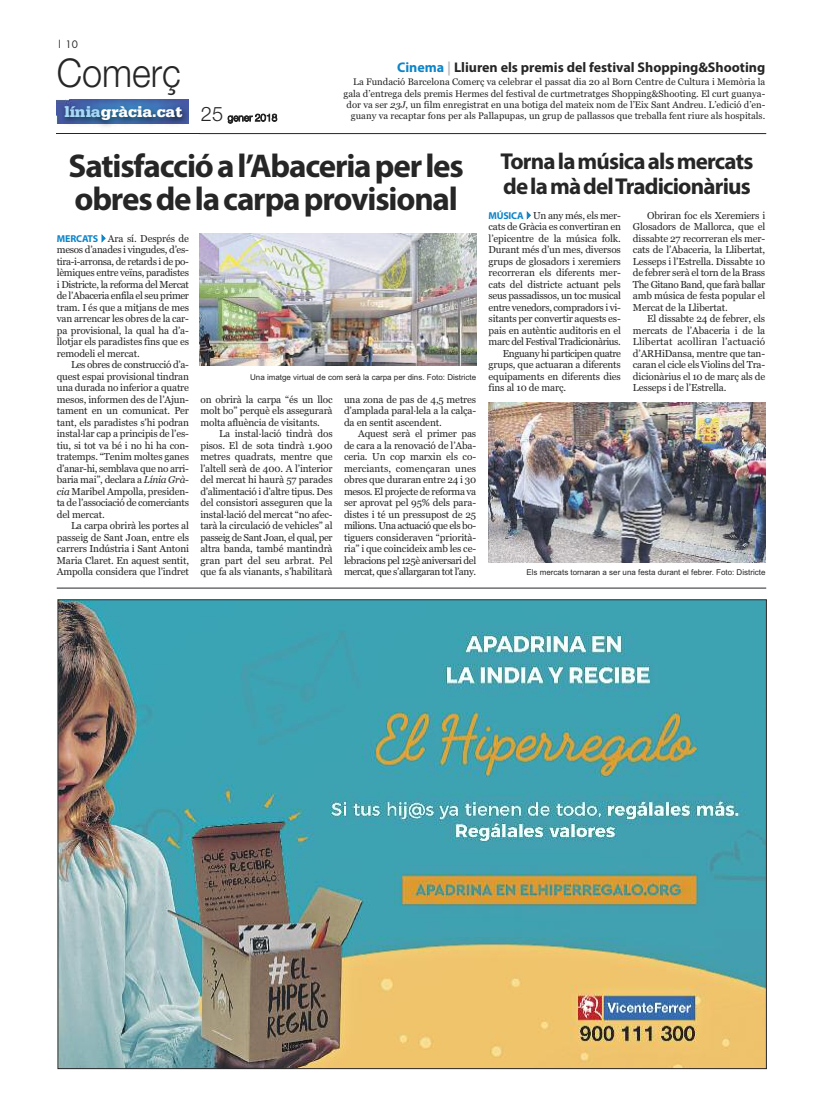
<style>
.page{position:relative;width:823px;height:1106px;background:#fff}
.page>*{position:absolute;margin:0;border:0;box-sizing:border-box;transform-origin:0 0}
.t1{font:300 39.6px "Helvetica Neue";color:#272627;scale:.91 1}
.t2{font:700 33px/33px "Myriad Pro";letter-spacing:-.035em;color:#272627}
.t3{font:700 23px/25px "Myriad Pro";letter-spacing:-.035em;color:#272627}
.t4{font:900 16px "Serifa";color:#fff}
.t5{font:700 14px "Myriad Pro";color:#272627}
.t6{font:10px/11.5px "Georgia";letter-spacing:-.015em;color:#272627;text-align:justify}
.t7{font:10px "Georgia";letter-spacing:-.04em;color:#272627}
.t8{font:10px "Georgia";letter-spacing:-.035em;color:#272627}
.t9{font:10px "Futura";color:#272627}
.t10{font:9.5px/11.4px "Georgia";color:#272627;text-align:right}
.t11{font:8px "Arial";color:#272627}
.s1{color:#a7d8f7}
.s2{font-family:"Helvetica Neue";font-weight:300;font-size:20px;color:#272627}
.s3{color:#0d85c9}
.s4{color:#b8bbbe}
.s5{font-style:italic}
.s6{font-family:"Myriad Pro";font-weight:700;color:#0d85c9}
</style>
<div class="page">
<hr style="left:57px;top:133px;width:708px;height:1px;background:#23262b">
<img style="left:56px;top:99px;width:133px;height:35px">
<img style="left:57px;top:133px;width:132px;height:1px">
<img style="left:57px;top:100px;width:131px;height:24px">
<hr style="left:57px;top:588px;width:708px;height:1px;background:#23262b">
<img style="left:59px;top:601px;width:705px;height:466px">
<img style="left:488px;top:402px;width:276px;height:160px">
<img style="left:199px;top:233px;width:277px;height:133px">
<p class="t9" style="left:57px;top:40px;width:23px">| 10</p>
<h1 class="t1" style="left:57px;top:48px;width:138px">Comerç</h1>
<h3 class="t4" style="left:64px;top:106px;width:214px"><span class="s1">línia</span>gràcia.cat <span class="s2">25</span> <sub>gener</sub> <sub>2018</sub></h3>
<h3 class="t5" style="left:397px;top:62px;width:369px"><span class="s3">Cinema</span> <span class="s4">|</span> Lliuren els premis del festival Shopping&amp;Shooting</h3>
<p class="t10" style="left:343px;top:76px;width:423px">La Fundació Barcelona Comerç va celebrar el passat dia 20 al Born Centre de Cultura i Memòria la gala d’entrega dels premis Hermes del festival de curtmetratges Shopping&amp;Shooting. El curt guanya&shy;dor va ser <span class="s5">23J</span>, un film enregistrat en una botiga del mateix nom de l’Eix Sant Andreu. L’edició d’en&shy;guany va recaptar fons per als Pallapupas, un grup de pallassos que treballa fent riure als hospitals.</p>
<h2 class="t2" style="left:68px;top:152px;width:396px">Satisfaccióal’Abaceriaperles obresdelacarpaprovisional</h2>
<p class="t6" style="left:57px;top:232px;width:134px"><span class="s6">MERCATS</span><span class="s3">✔</span>Ara sí. Després de mesos d’anades i vingudes, d’es&shy;tira-i-arronsa, de retards i de po&shy;lèmiques entre veïns, paradistes i Districte, la reforma del Mercat de l’Abaceria enfila el seu primer tram. I és que a mitjans de mes van arrencar les obres de la car&shy;pa provisional, la qual ha d’a&shy;llotjar els paradistes fins que es remodeli el mercat.</p>
<p class="t6" style="left:57px;top:359px;width:134px;text-indent:14px">Les obres de construcció d’a&shy;quest espai provisional tindran una durada no inferior a quatre mesos, informen des de l’Ajun&shy;tament en un comunicat. Per tant, els paradistes s’hi podran instal·lar cap a principis de l’es&shy;tiu, si tot va bé i no hi ha con&shy;tratemps. “Tenim moltes ganes d’anar-hi, semblava que no arri&shy;baria mai”, declara a <span class="s5">Línia Grà&shy;cia</span> Maribel Ampolla, presiden&shy;ta de l’associació de comerciants del mercat.</p>
<p class="t6" style="left:57px;top:520px;width:134px;text-indent:14px">La carpa obrirà les portes al passeig de Sant Joan, entre els carrers Indústria i Sant Antoni Maria Claret. En aquest sentit, Ampolla considera que l’indret</p>
<p class="t11" style="left:250px;top:372px;width:227px">Una imatge virtual de com serà la carpa per dins. Foto: Districte</p>
<p class="t6" style="left:200px;top:393px;width:134px">on obrirà la carpa “és un lloc molt bo” perquè els assegurarà molta afluència de visitants.</p>
<p class="t6" style="left:200px;top:428px;width:134px;text-indent:19px">La instal·lació tindrà dos pisos. El de sota tindrà 1.900 metres quadrats, mentre que l’altell serà de 400. A l’interior del mercat hi haurà 57 parades d’alimentació i d’altre tipus. Des del consistori asseguren que la instal·lació del mercat “no afec&shy;tarà la circulació de vehicles” al passeig de Sant Joan, el qual, per altra banda, també mantindrà gran part del seu arbrat. Pel que fa als vianants, s’habilitarà</p>
<p class="t6" style="left:344px;top:393px;width:134px">una zona de pas de 4,5 metres d’amplada paral·lela a la calça&shy;da en sentit ascendent.</p>
<p class="t6" style="left:344px;top:428px;width:134px;text-indent:14px">Aquest serà el primer pas de cara a la renovació de l’Aba&shy;ceria. Un cop marxin els co&shy;merciants, començaran unes obres que duraran entre 24 i 30 mesos. El projecte de reforma va ser aprovat pel 95% dels para&shy;distes i té un pressupost de 25 milions. Una actuació que els bo&shy;tiguers consideraven “priorità&shy;ria” i que coincideix amb les ce&shy;lebracions pel 125è aniversari del mercat, que s’allargaran tot l’any.</p>
<h3 class="t3" style="left:500px;top:150px;width:254px">Tornalamúsicaalsmercats delamàdelTradicionàrius</h3>
<p class="t6" style="left:488px;top:209px;width:134px"><span class="s6">MÚSICA</span><span class="s3">✔</span>Un any més, els mer-</p>
<p class="t6" style="left:488px;top:221px;width:134px">cats de Gràcia es convertiran en</p>
<p class="t6" style="left:488px;top:232px;width:134px">l’epicentre de la música folk.</p>
<p class="t6" style="left:488px;top:244px;width:134px">Durant més d’un mes, diversos</p>
<p class="t6" style="left:488px;top:255px;width:134px">grups de glosadors i xeremiers</p>
<p class="t6" style="left:488px;top:267px;width:134px">recorreran els diferents mer-</p>
<p class="t6" style="left:488px;top:278px;width:134px">cats del districte actuant pels</p>
<p class="t6" style="left:488px;top:290px;width:134px">seus passadissos, un toc musical</p>
<p class="t8" style="left:488px;top:301px;width:134px">entre venedors, compradors i vi-</p>
<p class="t6" style="left:488px;top:313px;width:134px">sitants per convertir aquests es-</p>
<p class="t6" style="left:488px;top:324px;width:134px">pais en autèntic auditoris en el</p>
<p class="t7" style="left:488px;top:336px;width:134px">marc del Festival Tradicionàrius.</p>
<p class="t7" style="left:502px;top:347px;width:120px">Enguany hi participen quatre</p>
<p class="t6" style="left:488px;top:359px;width:134px">grups, que actuaran a diferents</p>
<p class="t6" style="left:488px;top:370px;width:134px">equipaments en diferents dies</p>
<p class="t6" style="left:488px;top:382px;width:79px">fins al 10 de març.</p>
<p class="t6" style="left:632px;top:209px;width:134px;text-indent:14px">Obriran foc els Xeremiers i Glosadors de Mallorca, que el dissabte 27 recorreran els mer&shy;cats de l’Abaceria, la Llibertat, Lesseps i l’Estrella. Dissabte 10 de febrer serà el torn de la Brass The Gitano Band, que farà ballar amb música de festa popular el Mercat de la Llibertat.</p>
<p class="t6" style="left:632px;top:313px;width:134px;text-indent:14px">El dissabte 24 de febrer, els mercats de l’Abaceria i de la Llibertat acolliran l’actuació d’ARHiDansa, mentre que tan&shy;caran el cicle els Violins del Tra&shy;dicionàrius el 10 de març als de Lesseps i de l’Estrella.</p>
<p class="t11" style="left:526px;top:568px;width:240px">Els mercats tornaran a ser una festa durant el febrer. Foto: Districte</p>
</div>
